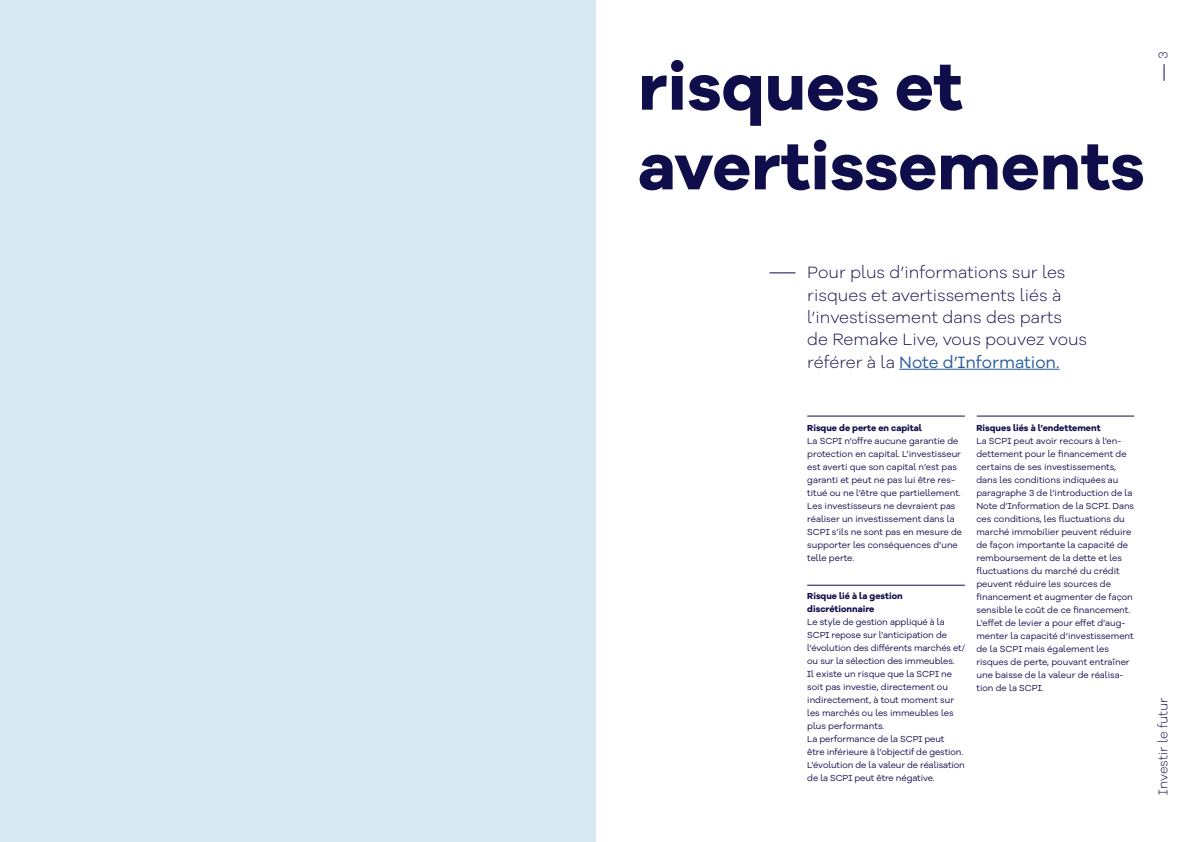
<style>
.page{position:relative;width:1191px;height:842px;background:#fff}
.page>*{position:absolute;margin:0;border:0;box-sizing:border-box;transform-origin:0 0}
.t1{font:700 67.2px/79.6px "Galano Grotesque Alt";color:#100d4b}
.t2{font:300 16.9px/22.3px "Galano Grotesque Alt";color:#100d4b}
.t3{font:300 13px "Galano Grotesque Alt";color:#100d4b}
.t4{font:9px/13px "Galano Grotesque Alt";color:#100d4b}
.t5{font:700 9px/13px "Galano Grotesque Alt";color:#100d4b}
.s1{font-weight:400;color:#275b9b}
</style>
<div class="page">
<div style="left:0;top:0;width:595px;height:842px;background:#d9e9f3"></div>
<hr style="left:899px;top:369px;width:160px;height:1px;background:#275b9b">
<svg style="left:769px;top:272px;width:26px;height:1px"></svg>
<hr style="left:807px;top:416px;width:157px;height:1px;background:#100d4b">
<hr style="left:976px;top:416px;width:158px;height:1px;background:#100d4b">
<hr style="left:807px;top:585px;width:157px;height:1px;background:#100d4b">
<svg style="left:1163px;top:64px;width:1px;height:17px"></svg>
<h1 class="t1" style="left:638px;top:45px;width:508px">risques et avertissements</h1>
<h3 class="t3" style="left:1154px;top:59px;width:9px;rotate:-90deg">3</h3>
<h2 class="t2" style="left:807px;top:261px;width:281px">Pour plus d’informations sur les risques et avertissements liés à l’investissement dans des parts de Remake Live, vous pouvez vous référer à la <span class="s1">Note d’Information.</span></h2>
<p class="t5" style="left:807px;top:421px;width:116px">Risque de perte en capital</p>
<p class="t4" style="left:807px;top:434px;width:156px">La SCPI n’offre aucune garantie de protection en capital. L’investisseur est averti que son capital n’est pas garanti et peut ne pas lui être res&shy;titué ou ne l’être que partiellement.<br>Les investisseurs ne devraient pas réaliser un investissement dans la SCPI s’ils ne sont pas en mesure de supporter les conséquences d’une telle perte.</p>
<p class="t5" style="left:807px;top:589px;width:97px">Risque lié à la gestion discrétionnaire</p>
<p class="t4" style="left:807px;top:615px;width:159px">Le style de gestion appliqué à la SCPI repose sur l’anticipation de l’évolution des différents marchés et/ ou sur la sélection des immeubles.<br>Il existe un risque que la SCPI ne soit pas investie, directement ou indirectement, à tout moment sur les marchés ou les immeubles les plus performants.<br>La performance de la SCPI peut<br>être inférieure à l’objectif de gestion.<br>L’évolution de la valeur de réalisation de la SCPI peut être négative.</p>
<p class="t5" style="left:976px;top:421px;width:126px">Risques liés à l’endettement</p>
<p class="t4" style="left:976px;top:434px;width:159px">La SCPI peut avoir recours à l’en&shy;dettement pour le financement de certains de ses investissements, dans les conditions indiquées au paragraphe 3 de l’introduction de la Note d’Information de la SCPI. Dans ces conditions, les fluctuations du marché immobilier peuvent réduire de façon importante la capacité de remboursement de la dette et les fluctuations du marché du crédit peuvent réduire les sources de financement et augmenter de façon sensible le coût de ce financement.<br>L’effet de levier a pour effet d’aug&shy;menter la capacité d’investissement de la SCPI mais également les risques de perte, pouvant entraîner une baisse de la valeur de réalisa&shy;tion de la SCPI.</p>
<h3 class="t3" style="left:1154px;top:795px;width:98px;rotate:-90deg">Investir le futur</h3>
</div>
